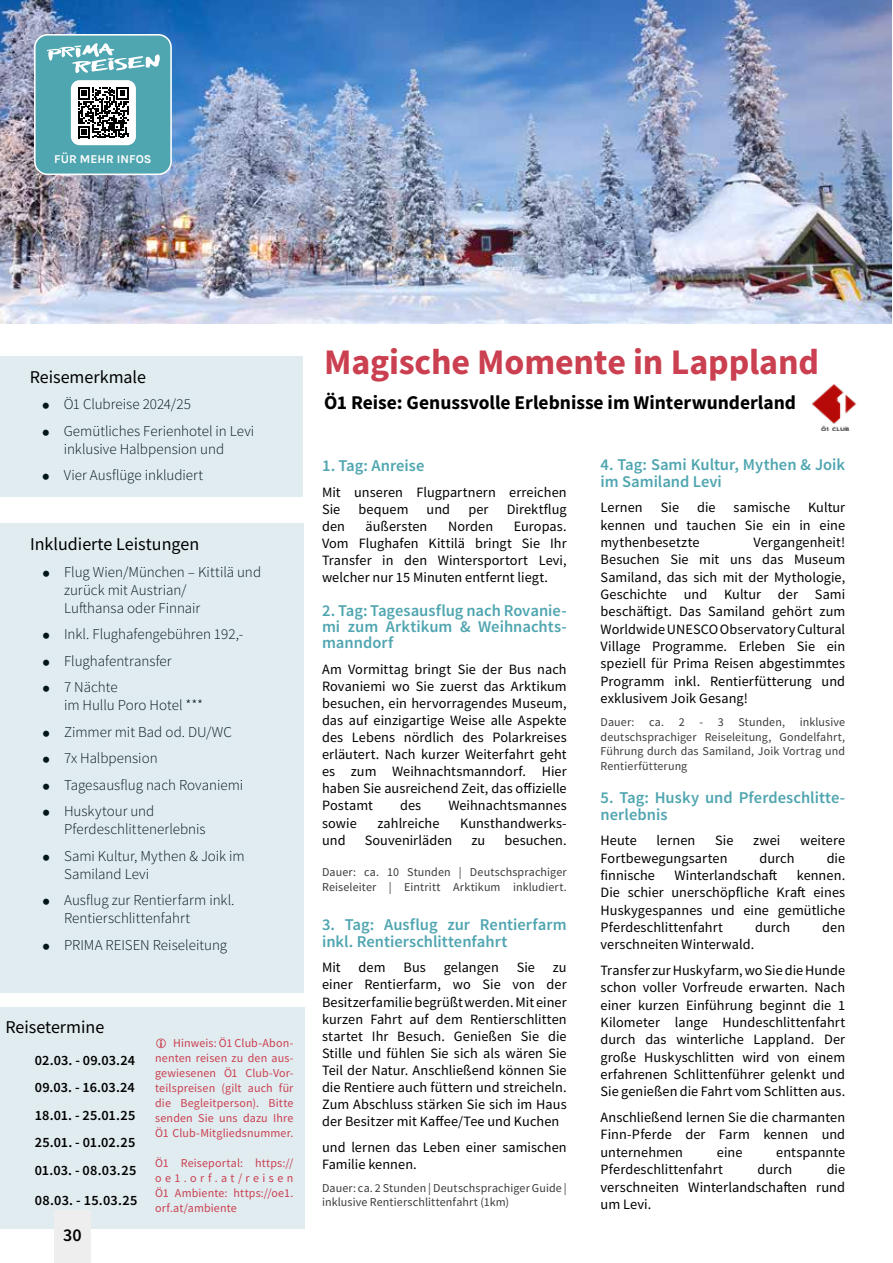
<style>
.page{position:relative;width:893px;height:1263px;background:#fff}
.page>*{position:absolute;margin:0;border:0;box-sizing:border-box;transform-origin:0 0}
.t1{font:700 36px "Source Sans Pro";letter-spacing:-.005em;color:#cb4050}
.t2{font:700 19.5px "Source Sans Pro";color:#000}
.t3{font:18px "Source Sans Pro";color:#000}
.t4{font:600 18px "Source Sans Pro";color:#000}
.t5{font:600 16.5px/16.2px "Source Sans Pro";color:#4fa5b0}
.t6{font:300 15px/26.5px "Source Sans Pro";color:#031719}
.t7{font:14.4px/17.4px "Source Sans Pro";letter-spacing:.005em;color:#000}
.t8{font:14.25px/17.1px "Source Sans Pro";letter-spacing:.005em;color:#000;text-align:justify}
.t9{font:600 14.25px/27.6px "Source Sans Pro";letter-spacing:.005em;color:#000;text-align:justify}
.t10{font:12px/14.5px "Source Sans Pro";letter-spacing:.01em;color:#3c3c3b}
.t11{font:12px/15px "Source Sans Pro";letter-spacing:.01em;color:#cb4050;text-align:justify}
.t12{font:700 12px "Karla";color:#fff}
.s1{font-family:"Californian FB";font-weight:400}
</style>
<div class="page">
<img style="left:0;top:0;width:892px;height:323px">
<div style="left:0;top:356px;width:303px;height:141px;background:#e0ecf0"></div>
<div style="left:0;top:1007px;width:304px;height:222px;background:#e0ecf0"></div>
<div style="left:0;top:524px;width:303px;height:469px;background:#e0ecf0"></div>
<div style="left:35px;top:35px;width:136px;height:139px;background:#4fa5b0;border-radius:13px"></div>
<div style="left:34px;top:34px;width:138px;height:141px;border:2px solid #fff;border-radius:13px"></div>
<svg style="left:47px;top:43px;width:113px;height:30px"></svg>
<div style="left:71px;top:80px;width:65px;height:65px;background:#fff;border-radius:9px"></div>
<svg style="left:78px;top:87px;width:51px;height:51px"></svg>
<img style="left:811px;top:385px;width:46px;height:46px">
<div style="left:54px;top:1210px;width:37px;height:53px;background:#eee"></div>
<p class="t12" style="left:54px;top:152px;width:99px">FÜR MEHR INFOS</p>
<p class="t3" style="left:30px;top:365px;width:118px">Reisemerkmale</p>
<p class="t6" style="left:43px;top:391px;width:213px"><span class="s1">Ū</span> Ö1 Clubreise 2024/25<br><span class="s1">Ū</span> Gemütliches Ferienhotel in Levi</p>
<p class="t6" style="left:43px;top:435px;width:183px;text-indent:21px">inklusive Halbpension und<br><span class="s1">Ū</span> Vier Ausflüge inkludiert</p>
<p class="t3" style="left:30px;top:533px;width:171px">Inkludierte Leistungen</p>
<p class="t6" style="left:64px;top:562px;width:199px;line-height:18px;text-indent:-21px"><span class="s1">Ū</span> Flug Wien/München – Kittilä und zurück mit Austrian/<br>Lufthansa oder Finnair</p>
<p class="t6" style="left:43px;top:621px;width:202px"><span class="s1">Ū</span> Inkl. Flughafengebühren 192,-<br><span class="s1">Ū</span> Flughafentransfer<br><span class="s1">Ū</span> 7 Nächte</p>
<p class="t6" style="left:43px;top:692px;width:202px;text-indent:21px">im Hullu Poro Hotel ***<br><span class="s1">Ū</span> Zimmer mit Bad od. DU/WC<br><span class="s1">Ū</span> 7x Halbpension<br><span class="s1">Ū</span> Tagesausflug nach Rovaniemi<br><span class="s1">Ū</span> Huskytour und</p>
<p class="t6" style="left:43px;top:816px;width:203px;text-indent:21px">Pferdeschlittenerlebnis<br><span class="s1">Ū</span> Sami Kultur, Mythen &amp; Joik im</p>
<p class="t6" style="left:43px;top:860px;width:193px;text-indent:21px">Samiland Levi<br><span class="s1">Ū</span> Ausflug zur Rentierfarm inkl.</p>
<p class="t6" style="left:43px;top:905px;width:186px;text-indent:21px">Rentierschlittenfahrt<br><span class="s1">Ū</span> PRIMA REISEN Reiseleitung</p>
<p class="t3" style="left:6px;top:1016px;width:100px">Reisetermine</p>
<p class="t9" style="left:35px;top:1046px;width:103px">02.03. - 09.03.24<br>09.03. - 16.03.24<br>18.01. - 25.01.25<br>25.01. - 01.02.25<br>01.03. - 08.03.25</p>
<p class="t9" style="left:35px;top:1187px;width:104px">08.03. - 15.03.25</p>
<p class="t4" style="left:63px;top:1223px;width:20px">30</p>
<p class="t11" style="left:155px;top:1035px;width:140px;text-indent:18px">Hinweis: Ö1 Club-Abon&shy;nenten reisen zu den aus&shy;gewiesenen Ö1 Club-Vor&shy;teilspreisen (gilt auch für die Begleitperson). Bitte senden Sie uns dazu Ihre Ö1 Club-Mitgliedsnummer.</p>
<p class="t11" style="left:155px;top:1155px;width:140px">Ö1 Reiseportal: https:// oe1.orf.at/reisen Ö1 Ambiente: https://oe1. orf.at/ambiente</p>
<h1 class="t1" style="left:324px;top:338px;width:497px">Magische Momente in Lappland</h1>
<h2 class="t2" style="left:324px;top:389px;width:473px">Ö1 Reise: Genussvolle Erlebnisse im Winterwunderland</h2>
<p class="t5" style="left:322px;top:458px;width:104px">1. Tag: Anreise</p>
<p class="t8" style="left:322px;top:483px;width:246px">Mit unseren Flugpartnern erreichen<br>Sie</p>
<p class="t8" style="left:358px;top:501px;width:52px">bequem</p>
<p class="t8" style="left:427px;top:501px;width:25px">und</p>
<p class="t8" style="left:468px;top:501px;width:22px">per</p>
<p class="t8" style="left:507px;top:501px;width:62px">Direktflug</p>
<p class="t8" style="left:322px;top:518px;width:24px">den</p>
<p class="t8" style="left:366px;top:518px;width:63px">äußersten</p>
<p class="t8" style="left:448px;top:518px;width:47px">Norden</p>
<p class="t8" style="left:322px;top:518px;width:246px;text-indent:192px">Europas.<br>Vom Flughafen Kittilä bringt Sie Ihr Transfer in den Wintersportort Levi, welcher nur 15 Minuten entfernt liegt.</p>
<p class="t5" style="left:322px;top:602px;width:246px;text-align:justify">2. Tag: Tagesausflug nach Rovanie&shy;mi zum Arktikum &amp; Weihnachts&shy;manndorf</p>
<p class="t8" style="left:322px;top:660px;width:246px">Am Vormittag bringt Sie der Bus nach Rovaniemi wo Sie zuerst das Arktikum besuchen, ein hervorragendes Museum, das auf einzigartige Weise alle Aspekte des Lebens nördlich des Polarkreises erläutert. Nach kurzer Weiterfahrt geht es zum Weihnachtsmanndorf. Hier haben Sie ausreichend Zeit, das offizielle Postamt</p>
<p class="t8" style="left:400px;top:797px;width:23px">des</p>
<p class="t8" style="left:448px;top:797px;width:120px">Weihnachtsmannes</p>
<p class="t8" style="left:322px;top:814px;width:36px">sowie</p>
<p class="t8" style="left:377px;top:814px;width:64px">zahlreiche</p>
<p class="t8" style="left:460px;top:814px;width:108px">Kunsthandwerks-</p>
<p class="t8" style="left:322px;top:831px;width:25px">und</p>
<p class="t8" style="left:365px;top:831px;width:89px">Souvenirläden</p>
<p class="t8" style="left:471px;top:831px;width:15px">zu</p>
<p class="t8" style="left:504px;top:831px;width:64px">besuchen.</p>
<p class="t10" style="left:322px;top:865px;width:246px">Dauer: ca. 10 Stunden | Deutschsprachiger<br>Reiseleiter | Eintritt Arktikum inkludiert.</p>
<p class="t5" style="left:322px;top:916px;width:246px;line-height:17.1px">3. Tag: Ausflug zur Rentierfarm inkl. Rentierschlittenfahrt</p>
<p class="t8" style="left:322px;top:959px;width:20px">Mit</p>
<p class="t8" style="left:359px;top:959px;width:28px">dem</p>
<p class="t8" style="left:403px;top:959px;width:24px">Bus</p>
<p class="t8" style="left:444px;top:959px;width:57px">gelangen</p>
<p class="t8" style="left:517px;top:959px;width:20px">Sie</p>
<p class="t8" style="left:322px;top:959px;width:246px;text-indent:231px">zu einer Rentierfarm, wo Sie von der Besitzerfamilie begrüßt werden. Mit einer kurzen Fahrt auf dem Rentierschlitten startet Ihr Besuch. Genießen Sie die Stille und fühlen Sie sich als wären Sie Teil der Natur. Anschließend können Sie die Rentiere auch füttern und streicheln.<br>Zum Abschluss stärken Sie sich im Haus der Besitzer mit Kaffee/Tee und Kuchen</p>
<p class="t8" style="left:322px;top:1138px;width:246px">und lernen das Leben einer samischen<br>Familie kennen.</p>
<p class="t10" style="left:322px;top:1180px;width:246px">Dauer: ca. 2 Stunden | Deutschsprachiger Guide | inklusive Rentierschlittenfahrt (1km)</p>
<p class="t5" style="left:601px;top:457px;width:246px">4. Tag: Sami Kultur, Mythen &amp; Joik im Samiland Levi</p>
<p class="t8" style="left:601px;top:499px;width:44px">Lernen</p>
<p class="t8" style="left:661px;top:499px;width:20px">Sie</p>
<p class="t8" style="left:697px;top:499px;width:20px">die</p>
<p class="t8" style="left:734px;top:499px;width:58px">samische</p>
<p class="t8" style="left:601px;top:499px;width:246px;text-indent:208px">Kultur kennen und tauchen Sie ein in eine mythenbesetzte</p>
<p class="t8" style="left:601px;top:534px;width:246px;text-indent:153px">Vergangenheit!<br>Besuchen Sie mit uns das Museum Samiland, das sich mit der Mythologie, Geschichte und Kultur der Sami beschäftigt. Das Samiland gehört zum Worldwide UNESCO Observatory Cultural Village Programme. Erleben Sie ein speziell für Prima Reisen abgestimmtes Programm inkl. Rentierfütterung und exklusivem Joik Gesang!</p>
<p class="t10" style="left:601px;top:715px;width:246px;text-align:justify">Dauer: ca. 2 - 3 Stunden, inklusive deutschsprachiger Reiseleitung, Gondelfahrt, Führung durch das Samiland, Joik Vortrag und Rentierfütterung</p>
<p class="t5" style="left:601px;top:790px;width:246px">5. Tag: Husky und Pferdeschlitte&shy;nerlebnis</p>
<p class="t8" style="left:601px;top:832px;width:38px">Heute</p>
<p class="t8" style="left:656px;top:832px;width:40px">lernen</p>
<p class="t8" style="left:715px;top:832px;width:20px">Sie</p>
<p class="t8" style="left:753px;top:832px;width:29px">zwei</p>
<p class="t8" style="left:800px;top:832px;width:47px">weitere</p>
<p class="t8" style="left:601px;top:849px;width:128px">Fortbewegungsarten</p>
<p class="t8" style="left:760px;top:849px;width:36px">durch</p>
<p class="t8" style="left:827px;top:849px;width:20px">die</p>
<p class="t8" style="left:601px;top:867px;width:56px">finnische</p>
<p class="t8" style="left:674px;top:867px;width:104px">Winterlandschaft</p>
<p class="t8" style="left:601px;top:867px;width:246px;text-indent:196px">kennen.<br>Die schier unerschöpfliche Kraft eines Huskygespannes und eine gemütliche Pferdeschlittenfahrt</p>
<p class="t8" style="left:755px;top:919px;width:36px">durch</p>
<p class="t8" style="left:822px;top:919px;width:24px">den</p>
<p class="t8" style="left:601px;top:932px;width:246px;line-height:25.8px">verschneiten Winterwald.<br>Transfer zur Huskyfarm, wo Sie die Hunde</p>
<p class="t8" style="left:601px;top:979px;width:246px">schon voller Vorfreude erwarten. Nach einer kurzen Einführung beginnt die 1<br>Kilometer lange Hundeschlittenfahrt durch das winterliche Lappland. Der große Huskyschlitten wird von einem erfahrenen Schlittenführer gelenkt und Sie genießen die Fahrt vom Schlitten aus.</p>
<p class="t8" style="left:601px;top:1109px;width:246px">Anschließend lernen Sie die charmanten Finn-Pferde der Farm kennen und unternehmen</p>
<p class="t8" style="left:717px;top:1143px;width:27px">eine</p>
<p class="t8" style="left:776px;top:1143px;width:70px">entspannte</p>
<p class="t8" style="left:601px;top:1161px;width:124px">Pferdeschlittenfahrt</p>
<p class="t8" style="left:757px;top:1161px;width:36px">durch</p>
<p class="t8" style="left:827px;top:1161px;width:20px">die</p>
<p class="t7" style="left:601px;top:1178px;width:246px">verschneiten Winterlandschaften rund um Levi.</p>
</div>
